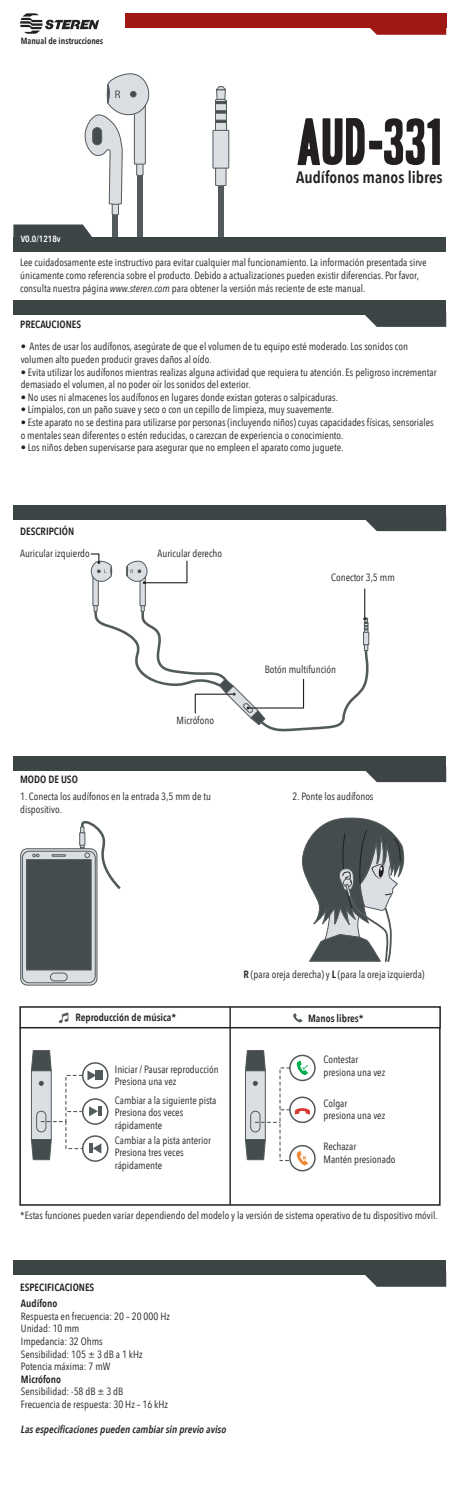
<style>
.page{position:relative;width:459px;height:1512px;background:#fff}
.page>*{position:absolute;margin:0;border:0;box-sizing:border-box;transform-origin:0 0}
.t1{font:600 16.5px "Avenir Next Condensed";color:#231f20}
.t2{font:10.5px/12.6px "Avenir Next Condensed";color:#231f20}
.t3{font:600 10.5px "Avenir Next Condensed";color:#231f20}
.t4{font:italic 600 10.5px "Avenir Next Condensed";color:#231f20}
.t5{font:600 9px "Avenir Next Condensed";color:#231f20}
.t6{font:600 9px "Avenir Next Condensed";color:#fff}
.s1{font-style:italic}
.s2{font-weight:600}
</style>
<div class="page">
<div style="left:137px;top:133px;width:5px;height:105px;background:#525a5c"></div>
<div style="left:113px;top:182px;width:5px;height:56px;background:#525a5c"></div>
<div style="left:218px;top:149px;width:5px;height:89px;background:#525a5c"></div>
<svg style="left:84px;top:73px;width:66px;height:142px"></svg>
<svg style="left:215px;top:123px;width:12px;height:7px"></svg>
<div style="left:215px;top:113px;width:12px;height:8px;background:#dbdee2;border:1px solid #525a5c"></div>
<div style="left:215px;top:103px;width:12px;height:8px;background:#dbdee2;border:1px solid #525a5c"></div>
<svg style="left:215px;top:86px;width:12px;height:18px"></svg>
<svg style="left:215px;top:111px;width:12px;height:2px"></svg>
<svg style="left:215px;top:120px;width:12px;height:3px"></svg>
<svg style="left:215px;top:168px;width:11px;height:18px"></svg>
<div style="left:213px;top:130px;width:16px;height:38px;background:#dbdee2"></div>
<div style="left:213px;top:130px;width:16px;height:38px;border:1px solid #525a5c"></div>
<svg style="left:20px;top:13px;width:79px;height:21px"></svg>
<div style="left:125px;top:13px;width:321px;height:15px;background:#a01814"></div>
<svg style="left:370px;top:28px;width:76px;height:7px"></svg>
<svg style="left:365px;top:315px;width:81px;height:12px"></svg>
<div style="left:13px;top:237px;width:433px;height:15px;background:#3c4445"></div>
<div style="left:13px;top:300px;width:433px;height:15px;background:#3c4445"></div>
<svg style="left:366px;top:520px;width:80px;height:11px"></svg>
<div style="left:13px;top:505px;width:433px;height:15px;background:#3c4445"></div>
<svg style="left:366px;top:771px;width:80px;height:11px"></svg>
<div style="left:13px;top:756px;width:433px;height:15px;background:#3c4445"></div>
<svg style="left:365px;top:1275px;width:81px;height:12px"></svg>
<div style="left:13px;top:1260px;width:433px;height:15px;background:#3c4445"></div>
<svg style="left:13px;top:224px;width:79px;height:13px"></svg>
<svg style="left:297px;top:118px;width:143px;height:47px"></svg>
<div style="left:140px;top:575px;width:5px;height:31px;background:#dbdee2"></div>
<div style="left:140px;top:575px;width:5px;height:31px;border:1px solid #525a5c"></div>
<div style="left:93px;top:575px;width:5px;height:31px;background:#dbdee2"></div>
<div style="left:93px;top:575px;width:5px;height:31px;border:1px solid #525a5c"></div>
<hr style="left:364px;top:589px;width:1px;height:30px;background:#231f20">
<svg style="left:90px;top:553px;width:22px;height:29px"></svg>
<svg style="left:126px;top:560px;width:62px;height:24px"></svg>
<svg style="left:94px;top:603px;width:275px;height:128px"></svg>
<div style="left:21px;top:849px;width:76px;height:136px;border:1px solid #525a5c;border-radius:7px"></div>
<svg style="left:22px;top:851px;width:73px;height:132px"></svg>
<div style="left:22px;top:851px;width:73px;height:132px;border:1px solid #525a5c;border-radius:7px"></div>
<div style="left:26px;top:860px;width:65px;height:110px;background:#444c4e;border:1px solid #525a5c"></div>
<svg style="left:33px;top:854px;width:6px;height:3px"></svg>
<svg style="left:80px;top:821px;width:41px;height:68px"></svg>
<svg style="left:52px;top:855px;width:14px;height:1px"></svg>
<div style="left:50px;top:973px;width:17px;height:8px;background:#dbdee2;border-radius:4px"></div>
<div style="left:50px;top:973px;width:17px;height:8px;border:1px solid #525a5c;border-radius:4px"></div>
<svg style="left:302px;top:817px;width:103px;height:145px"></svg>
<div style="left:19px;top:1006px;width:422px;height:22px;border:2px solid #231f20"></div>
<hr style="left:229px;top:1007px;width:2px;height:198px;background:#231f20">
<svg style="left:59px;top:1012px;width:9px;height:11px"></svg>
<svg style="left:293px;top:1013px;width:9px;height:9px"></svg>
<div style="left:82px;top:1062px;width:26px;height:27px;border:2px solid #525a5c;border-radius:50%"></div>
<div style="left:289px;top:1055px;width:27px;height:26px;border:2px solid #525a5c;border-radius:50%"></div>
<div style="left:289px;top:1097px;width:27px;height:26px;border:2px solid #525a5c;border-radius:50%"></div>
<div style="left:289px;top:1145px;width:27px;height:26px;border:2px solid #525a5c;border-radius:50%"></div>
<div style="left:82px;top:1098px;width:26px;height:27px;border:2px solid #525a5c;border-radius:50%"></div>
<div style="left:82px;top:1135px;width:26px;height:27px;border:2px solid #525a5c;border-radius:50%"></div>
<svg style="left:245px;top:1050px;width:65px;height:115px"></svg>
<div style="left:19px;top:1027px;width:421px;height:179px;border:2px solid #231f20"></div>
<svg style="left:31px;top:1050px;width:72px;height:110px"></svg>
<p class="t5" style="left:21px;top:33px;width:84px">Manual de instrucciones</p>
<h1 class="t1" style="left:296px;top:163px;width:148px">Audífonos manos libres</h1>
<p class="t6" style="left:21px;top:231px;width:41px">V0.0/1218v</p>
<p class="t2" style="left:20px;top:256px;width:408px">Lee cuidadosamente este instructivo para evitar cualquier mal funcionamiento. La información presentada sirve únicamente como referencia sobre el producto. Debido a actualizaciones pueden existir diferencias. Por favor, consulta nuestra página <span class="s1">www.steren.com</span> para obtener la versión más reciente de este manual.</p>
<p class="t3" style="left:20px;top:315px;width:63px">PRECAUCIONES</p>
<p class="t2" style="left:21px;top:340px;width:389px">• Antes de usar los audífonos, asegúrate de que el volumen de tu equipo esté moderado. Los sonidos con volumen alto pueden producir graves daños al oído.</p>
<p class="t2" style="left:21px;top:365px;width:417px">• Evita utilizar los audífonos mientras realizas alguna actividad que requiera tu atención. Es peligroso incrementar demasiado el volumen, al no poder oír los sonidos del exterior.</p>
<p class="t2" style="left:21px;top:390px;width:319px">• No uses ni almacenes los audífonos en lugares donde existan goteras o salpicaduras.</p>
<p class="t2" style="left:21px;top:403px;width:315px">• Límpialos, con un paño suave y seco o con un cepillo de limpieza, muy suavemente.</p>
<p class="t2" style="left:21px;top:415px;width:414px">• Este aparato no se destina para utilizarse por personas (incluyendo niños) cuyas capacidades físicas, sensoriales o mentales sean diferentes o estén reducidas, o carezcan de experiencia o conocimiento.</p>
<p class="t2" style="left:21px;top:441px;width:324px">• Los niños deben supervisarse para asegurar que no empleen el aparato como juguete.</p>
<p class="t3" style="left:20px;top:522px;width:56px">DESCRIPCIÓN</p>
<p class="t2" style="left:20px;top:546px;width:71px">Auricular izquierdo</p>
<p class="t3" style="left:20px;top:770px;width:59px">MODO DE USO</p>
<p class="t2" style="left:158px;top:546px;width:66px">Auricular derecho</p>
<p class="t2" style="left:176px;top:713px;width:39px">Micrófono</p>
<p class="t2" style="left:331px;top:570px;width:65px">Conector 3,5 mm</p>
<p class="t2" style="left:265px;top:663px;width:73px">Botón multifunción</p>
<p class="t2" style="left:20px;top:790px;width:192px">1. Conecta los audífonos en la entrada 3,5 mm de tu dispositivo.</p>
<p class="t2" style="left:292px;top:790px;width:82px">2. Ponte los audífonos</p>
<p class="t2" style="left:244px;top:968px;width:182px"><span class="s2">R</span> (para oreja derecha) y <span class="s2">L</span> (para la oreja izquierda)</p>
<p class="t3" style="left:75px;top:1009px;width:102px">Reproducción de música*</p>
<p class="t3" style="left:308px;top:1009px;width:57px">Manos libres*</p>
<p class="t2" style="left:115px;top:1062px;width:105px">Iniciar / Pausar reproducción<br>Presiona una vez</p>
<p class="t2" style="left:323px;top:1053px;width:63px">Contestar presiona una vez</p>
<p class="t2" style="left:323px;top:1096px;width:63px">Colgar<br>presiona una vez</p>
<p class="t2" style="left:323px;top:1140px;width:73px">Rechazar<br>Mantén presionado</p>
<p class="t2" style="left:115px;top:1093px;width:103px">Cambiar a la siguiente pista<br>Presiona dos veces rápidamente</p>
<p class="t2" style="left:115px;top:1133px;width:98px">Cambiar a la pista anterior<br>Presiona tres veces rápidamente</p>
<p class="t2" style="left:20px;top:1209px;width:419px">*Estas funciones pueden variar dependiendo del modelo y la versión de sistema operativo de tu dispositivo móvil.</p>
<p class="t3" style="left:20px;top:1279px;width:76px">ESPECIFICACIONES</p>
<p class="t3" style="left:21px;top:1294px;width:38px">Audífono</p>
<p class="t2" style="left:21px;top:1309px;width:150px">Respuesta en frecuencia: 20 – 20 000 Hz<br>Unidad: 10 mm<br>Impedancia: 32 Ohms<br>Sensibilidad: 105 ± 3 dB a 1 kHz<br>Potencia máxima: 7 mW</p>
<p class="t3" style="left:21px;top:1370px;width:42px">Micrófono</p>
<p class="t2" style="left:21px;top:1385px;width:149px">Sensibilidad: -58 dB ± 3 dB<br>Frecuencia de respuesta: 30 Hz – 16 kHz</p>
<p class="t4" style="left:21px;top:1423px;width:207px">Las especificaciones pueden cambiar sin previo aviso</p>
</div>
